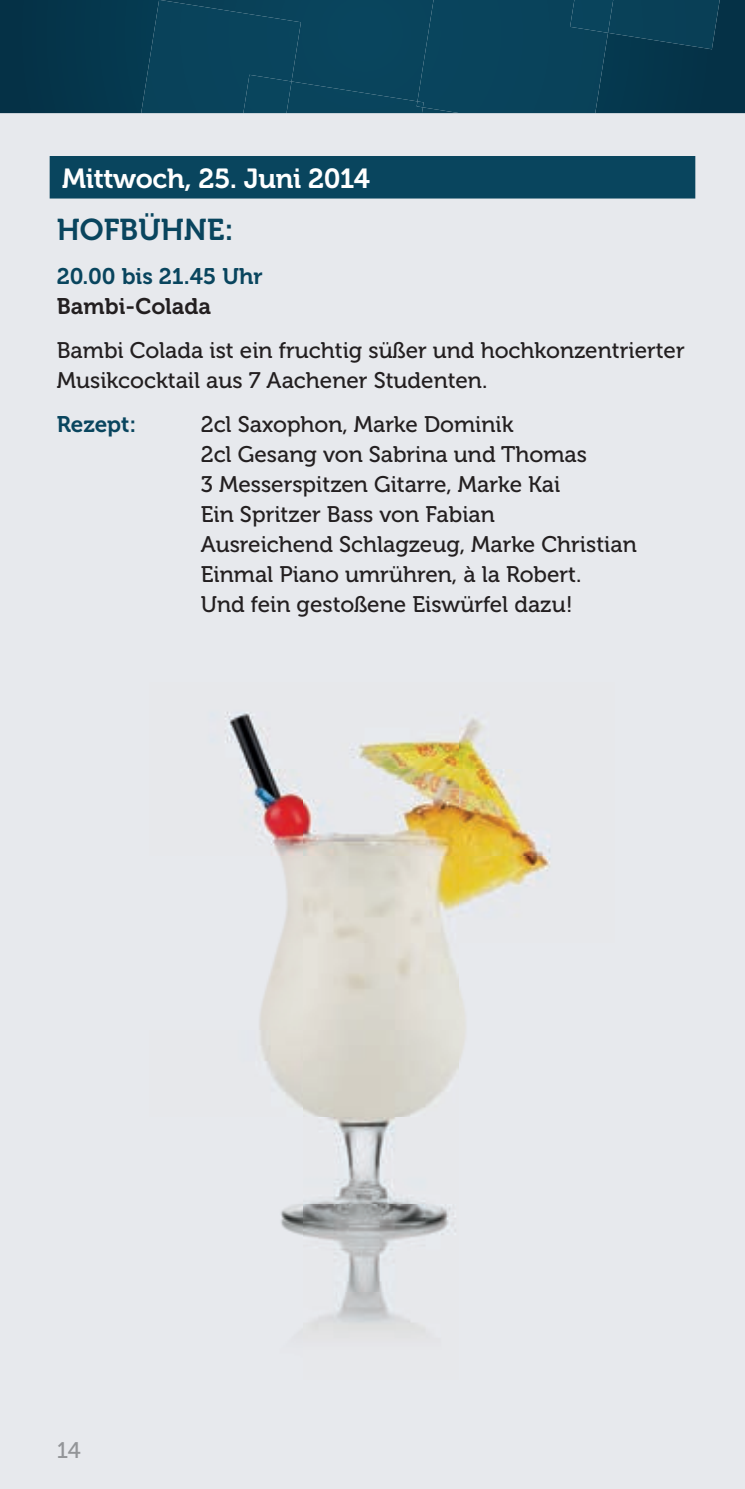
<style>
.page{position:relative;width:745px;height:1489px;background:#fff}
.page>*{position:absolute;margin:0;border:0;box-sizing:border-box;transform-origin:0 0}
.t1{font:30px "Museo 700";color:#09455e}
.t2{font:27.5px "Museo 700";letter-spacing:-.01em;color:#fff}
.t3{font:22.5px/30px "Museo 500";color:#231f20}
.t4{font:22.5px "Museo 700";color:#09455e}
.t5{font:22.5px "Museo 700";color:#231f20}
.t6{font:22.5px "Museo 500";color:#939598}
</style>
<div class="page">
<div style="left:0;top:0;width:744px;height:1488px;background:#e7e9ed"></div>
<div style="left:0;top:0;width:744px;height:113px;background:#053449"></div>
<svg style="left:141px;top:0;width:578px;height:113px;background:#084159"></svg>
<hr style="left:744px;top:0;width:1px;height:113px;background:#053146">
<div style="left:50px;top:156px;width:644px;height:42px;background:#09455e"></div>
<img style="left:225px;top:712px;width:326px;height:621px">
<p class="t2" style="left:62px;top:163px;width:309px">Mittwoch, 25. Juni 2014</p>
<h1 class="t1" style="left:57px;top:212px;width:178px">HOFBÜHNE:</h1>
<p class="t4" style="left:57px;top:263px;width:207px">20.00 bis 21.45 Uhr</p>
<p class="t5" style="left:57px;top:293px;width:156px">Bambi-Colada</p>
<p class="t3" style="left:57px;top:335px;width:629px">Bambi Colada ist ein fruchtig süßer und hochkonzentrierter<br>Musikcocktail aus 7 Aachener Studenten.</p>
<p class="t4" style="left:57px;top:412px;width:81px">Rezept:</p>
<p class="t3" style="left:201px;top:410px;width:437px">2cl Saxophon, Marke Dominik<br>2cl Gesang von Sabrina und Thomas<br>3 Messerspitzen Gitarre, Marke Kai<br>Ein Spritzer Bass von Fabian<br>Ausreichend Schlagzeug, Marke Christian Einmal Piano umrühren, à la Robert.<br>Und fein gestoßene Eiswürfel dazu!</p>
<p class="t6" style="left:57px;top:1438px;width:25px">14</p>
</div>
